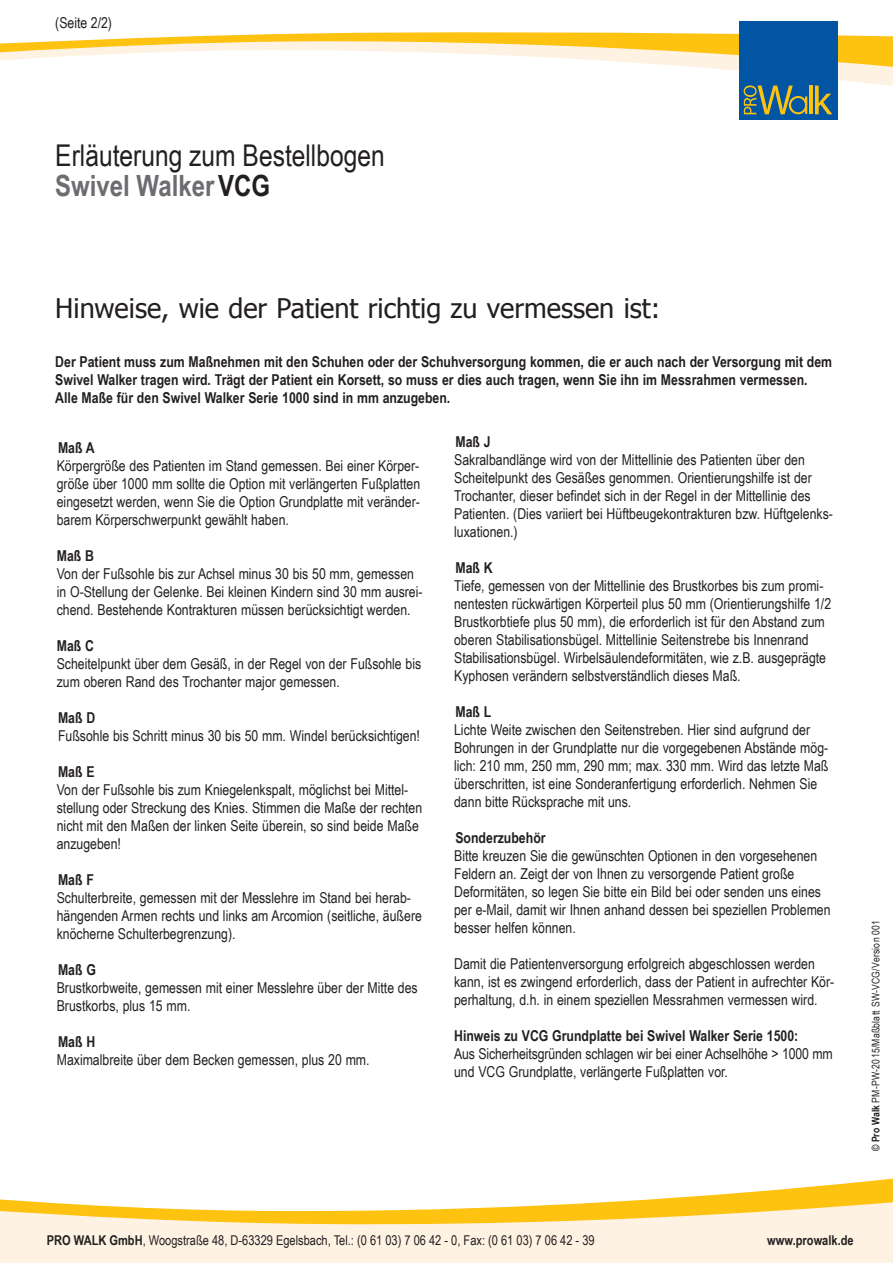
<style>
.page{position:relative;width:893px;height:1263px;background:#fff}
.page>*{position:absolute;margin:0;border:0;box-sizing:border-box;transform-origin:0 0}
.t1{font:30px "Arial Narrow";color:#231f20}
.t2{font:700 29.25px "Arial Narrow";color:#6c6d70}
.t3{font:27px "Tahoma";color:#231f20}
.t4{font:15px/18px "Arial Narrow";color:#231f20}
.t5{font:700 15px/18px "Arial Narrow";color:#231f20}
.t6{font:13.5px "Arial Narrow";color:#231f20}
.t7{font:700 13.5px "Arial Narrow";color:#231f20}
.t8{font:10.5px "Arial Narrow";letter-spacing:.025em;color:#231f20}
.s1{color:#231f20}
.s2{font-weight:700}
</style>
<div class="page">
<svg style="left:0;top:1178px;width:893px;height:49px"></svg>
<div style="left:0;top:1227px;width:893px;height:36px;background:#fef2e3"></div>
<div style="left:0;top:1220px;width:88px;height:15px;background:#fef2e3"></div>
<svg style="left:0;top:32px;width:893px;height:54px"></svg>
<div style="left:739px;top:21px;width:99px;height:98px;background:#0155a2"></div>
<hr style="left:809px;top:86px;width:4px;height:28px;background:#fec210">
<svg style="left:815px;top:86px;width:17px;height:28px"></svg>
<svg style="left:744px;top:85px;width:63px;height:29px"></svg>
<p class="t4" style="left:55px;top:13px;width:58px">(Seite 2/2)</p>
<h1 class="t1" style="left:55px;top:134px;width:331px">Erläuterung zum Bestellbogen</h1>
<h2 class="t2" style="left:55px;top:164px;width:216px">Swivel Walker<span class="s1">VCG</span></h2>
<h3 class="t3" style="left:55px;top:291px;width:607px">Hinweise, wie der Patient richtig zu vermessen ist:</h3>
<p class="t5" style="left:55px;top:352px;width:778px">Der Patient muss zum Maßnehmen mit den Schuhen oder der Schuhversorgung kommen, die er auch nach der Versorgung mit dem<br>Swivel Walker tragen wird. Trägt der Patient ein Korsett, so muss er dies auch tragen, wenn Sie ihn im Messrahmen vermessen.<br>Alle Maße für den Swivel Walker Serie 1000 sind in mm anzugeben.</p>
<p class="t5" style="left:58px;top:437px;width:38px">Maß A</p>
<p class="t4" style="left:57px;top:456px;width:365px;text-align:justify">Körpergröße des Patienten im Stand gemessen. Bei einer Körper&shy;größe über 1000 mm sollte die Option mit verlängerten Fußplatten eingesetzt werden, wenn Sie die Option Grundplatte mit veränder&shy;barem Körperschwerpunkt gewählt haben.</p>
<p class="t5" style="left:57px;top:545px;width:39px">Maß B</p>
<p class="t4" style="left:57px;top:564px;width:367px">Von der Fußsohle bis zur Achsel minus 30 bis 50 mm, gemessen in O-Stellung der Gelenke. Bei kleinen Kindern sind 30 mm ausrei&shy;chend. Bestehende Kontrakturen müssen berücksichtigt werden.</p>
<p class="t5" style="left:57px;top:635px;width:39px">Maß C</p>
<p class="t4" style="left:57px;top:654px;width:366px">Scheitelpunkt über dem Gesäß, in der Regel von der Fußsohle bis zum oberen Rand des Trochanter major gemessen.</p>
<p class="t5" style="left:58px;top:707px;width:39px">Maß D</p>
<p class="t4" style="left:58px;top:726px;width:363px">Fußsohle bis Schritt minus 30 bis 50 mm. Windel berücksichtigen!</p>
<p class="t5" style="left:58px;top:761px;width:38px">Maß E</p>
<p class="t4" style="left:57px;top:780px;width:367px">Von der Fußsohle bis zum Kniegelenkspalt, möglichst bei Mittel&shy;stellung oder Streckung des Knies. Stimmen die Maße der rechten nicht mit den Maßen der linken Seite überein, so sind beide Maße anzugeben!</p>
<p class="t5" style="left:58px;top:869px;width:37px">Maß F</p>
<p class="t4" style="left:57px;top:888px;width:367px">Schulterbreite, gemessen mit der Messlehre im Stand bei herab&shy;hängenden Armen rechts und links am Arcomion (seitliche, äußere knöcherne Schulterbegrenzung).</p>
<p class="t5" style="left:58px;top:959px;width:39px">Maß G</p>
<p class="t4" style="left:57px;top:978px;width:362px">Brustkorbweite, gemessen mit einer Messlehre über der Mitte des<br>Brustkorbs, plus 15 mm.</p>
<p class="t5" style="left:58px;top:1031px;width:39px">Maß H</p>
<p class="t4" style="left:57px;top:1050px;width:314px">Maximalbreite über dem Becken gemessen, plus 20 mm.</p>
<p class="t5" style="left:455px;top:432px;width:37px">Maß J</p>
<p class="t4" style="left:454px;top:450px;width:380px">Sakralbandlänge wird von der Mittellinie des Patienten über den Scheitelpunkt des Gesäßes genommen. Orientierungshilfe ist der Trochanter, dieser befindet sich in der Regel in der Mittellinie des Patienten. (Dies variiert bei Hüftbeugekontrakturen bzw. Hüftgelenks&shy;luxationen.)</p>
<p class="t5" style="left:455px;top:558px;width:39px">Maß K</p>
<p class="t4" style="left:454px;top:576px;width:379px">Tiefe, gemessen von der Mittellinie des Brustkorbes bis zum promi&shy;nentesten rückwärtigen Körperteil plus 50 mm (Orientierungshilfe 1/2<br>Brustkorbtiefe plus 50 mm), die erforderlich ist für den Abstand zum oberen Stabilisationsbügel. Mittellinie Seitenstrebe bis Innenrand Stabilisationsbügel. Wirbelsäulendeformitäten, wie z.B. ausgeprägte Kyphosen verändern selbstverständlich dieses Maß.</p>
<p class="t5" style="left:455px;top:702px;width:37px">Maß L</p>
<p class="t4" style="left:454px;top:720px;width:376px">Lichte Weite zwischen den Seitenstreben. Hier sind aufgrund der Bohrungen in der Grundplatte nur die vorgegebenen Abstände mög&shy;lich: 210 mm, 250 mm, 290 mm; max. 330 mm. Wird das letzte Maß überschritten, ist eine Sonderanfertigung erforderlich. Nehmen Sie dann bitte Rücksprache mit uns.</p>
<p class="t5" style="left:455px;top:828px;width:92px">Sonderzubehör</p>
<p class="t4" style="left:454px;top:846px;width:378px">Bitte kreuzen Sie die gewünschten Optionen in den vorgesehenen Feldern an. Zeigt der von Ihnen zu versorgende Patient große Deformitäten, so legen Sie bitte ein Bild bei oder senden uns eines per e-Mail, damit wir Ihnen anhand dessen bei speziellen Problemen besser helfen können.</p>
<p class="t4" style="left:454px;top:954px;width:382px">Damit die Patientenversorgung erfolgreich abgeschlossen werden kann, ist es zwingend erforderlich, dass der Patient in aufrechter Kör&shy;perhaltung, d.h. in einem speziellen Messrahmen vermessen wird.</p>
<p class="t5" style="left:454px;top:1026px;width:346px">Hinweis zu VCG Grundplatte bei Swivel Walker Serie 1500:</p>
<p class="t4" style="left:454px;top:1044px;width:380px">Aus Sicherheitsgründen schlagen wir bei einer Achselhöhe &gt; 1000 mm und VCG Grundplatte, verlängerte Fußplatten vor.</p>
<p class="t8" style="left:868px;top:1151px;width:233px;rotate:-90deg"><span class="s2">© Pro Walk</span> PM-PW-2015/Maßblatt SW-VCG/Version 001</p>
<p class="t6" style="left:47px;top:1230px;width:549px"><span class="s2">PRO WALK GmbH</span>, Woogstraße 48, D-63329 Egelsbach, Tel.: (0 61 03) 7 06 42 - 0, Fax: (0 61 03) 7 06 42 - 39</p>
<p class="t7" style="left:767px;top:1230px;width:88px">www.prowalk.de</p>
</div>
